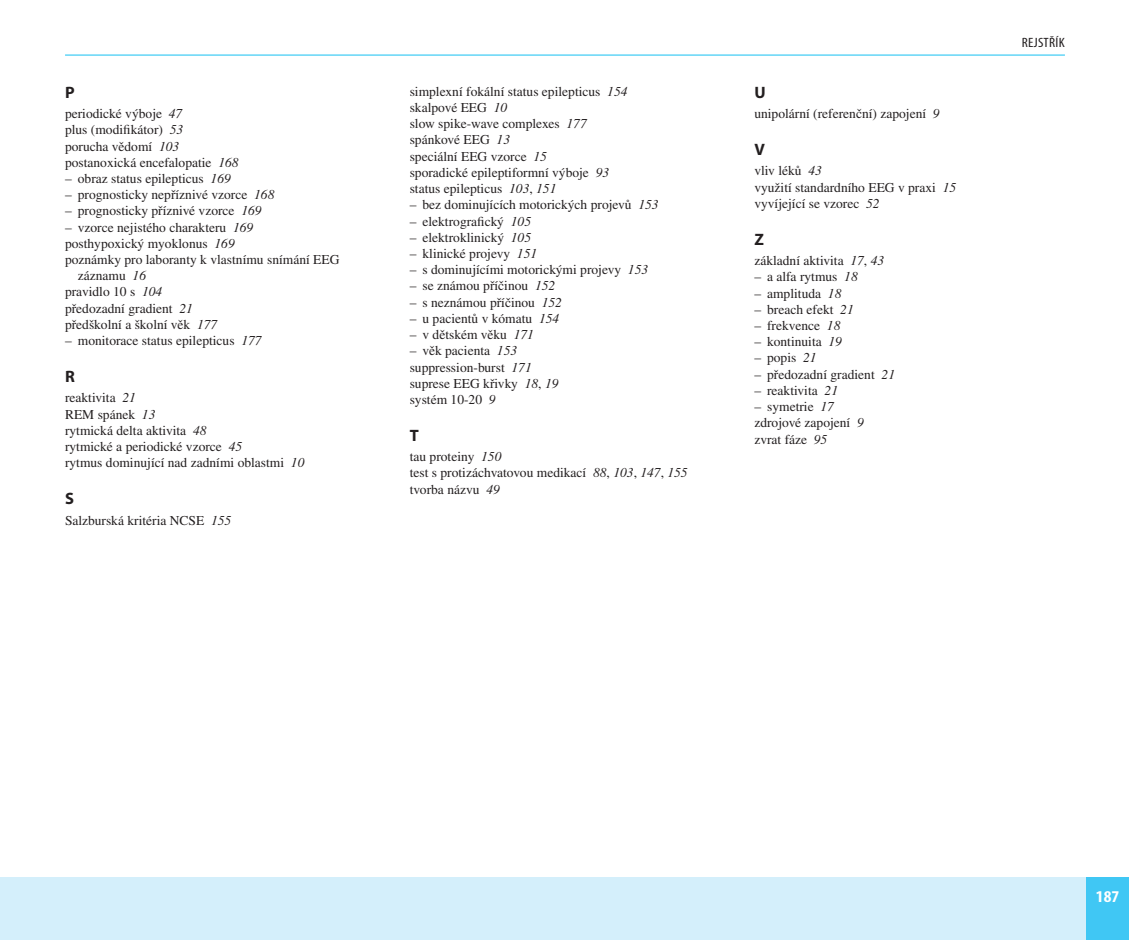
<style>
.page{position:relative;width:1129px;height:940px;background:#fff}
.page>*{position:absolute;margin:0;border:0;box-sizing:border-box;transform-origin:0 0}
.t1{font:700 16.5px "Myriad Pro";color:#231f20}
.t2{font:700 condensed 16.5px "Myriad Pro";color:#fff;scale:1.1 1}
.t3{font:13.5px/16.2px "Times CE";color:#231f20}
.t4{font:condensed 13.5px "Myriad Pro";color:#231f20;scale:1.1 1}
.s1{font-style:italic}
</style>
<div class="page">
<div style="left:2px;top:876px;width:1126px;height:63px;background:#d4effb"></div>
<div style="left:1085px;top:876px;width:43px;height:63px;background:#40c7f4"></div>
<hr style="left:65px;top:55px;width:999px;height:1px;background:#15c0f2">
<hr style="left:0;top:876px;width:1px;height:63px;background:#d4effb">
<p class="t1" style="left:65px;top:81px;width:11px">P</p>
<p class="t3" style="left:65px;top:105px;width:175px">periodické výboje <span class="s1">47<br></span>plus (modifikátor) <span class="s1">53<br></span>porucha vědomí <span class="s1">103 </span>postanoxická encefalopatie <span class="s1">168</span></p>
<p class="t3" style="left:65px;top:170px;width:167px">– obraz status epilepticus <span class="s1">169</span></p>
<p class="t3" style="left:65px;top:186px;width:211px">– prognosticky nepříznivé vzorce <span class="s1">168</span></p>
<p class="t3" style="left:65px;top:202px;width:198px">– prognosticky příznivé vzorce <span class="s1">169</span></p>
<p class="t3" style="left:65px;top:219px;width:190px">– vzorce nejistého charakteru <span class="s1">169</span></p>
<p class="t3" style="left:65px;top:235px;width:171px">posthypoxický myoklonus <span class="s1">169</span></p>
<p class="t3" style="left:65px;top:251px;width:276px">poznámky pro laboranty k vlastnímu snímání EEG</p>
<p class="t3" style="left:78px;top:267px;width:70px">záznamu <span class="s1">16</span></p>
<p class="t3" style="left:65px;top:283px;width:99px">pravidlo 10 s <span class="s1">104</span></p>
<p class="t3" style="left:65px;top:300px;width:129px">předozadní gradient <span class="s1">21</span></p>
<p class="t3" style="left:65px;top:316px;width:154px">předškolní a školní věk <span class="s1">177</span></p>
<p class="t3" style="left:65px;top:332px;width:198px">– monitorace status epilepticus <span class="s1">177</span></p>
<p class="t1" style="left:65px;top:365px;width:11px">R</p>
<p class="t3" style="left:65px;top:389px;width:241px">reaktivita <span class="s1">21<br></span>REM spánek <span class="s1">13<br></span>rytmická delta aktivita <span class="s1">48<br></span>rytmické a periodické vzorce <span class="s1">45<br></span>rytmus dominující nad zadními oblastmi <span class="s1">10</span></p>
<p class="t1" style="left:65px;top:487px;width:10px">S</p>
<p class="t3" style="left:65px;top:511px;width:168px">Salzburská kritéria NCSE <span class="s1">155</span></p>
<p class="t3" style="left:409px;top:83px;width:219px">simplexní fokální status epilepticus <span class="s1">154 </span>skalpové EEG <span class="s1">10<br></span>slow spike-wave complexes <span class="s1">177 </span>spánkové EEG <span class="s1">13<br></span>speciální EEG vzorce <span class="s1">15<br></span>sporadické epileptiformní výboje <span class="s1">93 </span>status epilepticus <span class="s1">103</span>, <span class="s1">151</span></p>
<p class="t3" style="left:409px;top:196px;width:250px">– bez dominujících motorických projevů <span class="s1">153</span></p>
<p class="t3" style="left:409px;top:212px;width:123px">– elektrografický <span class="s1">105</span></p>
<p class="t3" style="left:409px;top:229px;width:123px">– elektroklinický <span class="s1">105</span></p>
<p class="t3" style="left:409px;top:245px;width:129px">– klinické projevy <span class="s1">151</span></p>
<p class="t3" style="left:409px;top:261px;width:240px">– s dominujícími motorickými projevy <span class="s1">153</span></p>
<p class="t3" style="left:409px;top:277px;width:147px">– se známou příčinou <span class="s1">152</span></p>
<p class="t3" style="left:409px;top:293px;width:154px">– s neznámou příčinou <span class="s1">152</span></p>
<p class="t3" style="left:409px;top:310px;width:151px">– u pacientů v kómatu <span class="s1">154</span></p>
<p class="t3" style="left:409px;top:326px;width:126px">– v dětském věku <span class="s1">171</span></p>
<p class="t3" style="left:409px;top:342px;width:150px">– věk pacienta <span class="s1">153 </span>suppression-burst <span class="s1">171 </span>suprese EEG křivky <span class="s1">18</span>, <span class="s1">19 </span>systém 10-20 <span class="s1">9</span></p>
<p class="t1" style="left:409px;top:424px;width:11px">T</p>
<p class="t3" style="left:409px;top:448px;width:279px">tau proteiny <span class="s1">150<br></span>test s protizáchvatovou medikací <span class="s1">88</span>, <span class="s1">103</span>, <span class="s1">147</span>, <span class="s1">155 </span>tvorba názvu <span class="s1">49</span></p>
<p class="t1" style="left:754px;top:81px;width:13px">U</p>
<p class="t3" style="left:754px;top:105px;width:187px">unipolární (referenční) zapojení <span class="s1">9</span></p>
<p class="t1" style="left:754px;top:138px;width:12px">V</p>
<p class="t3" style="left:754px;top:162px;width:203px">vliv léků <span class="s1">43<br></span>využití standardního EEG v praxi <span class="s1">15 </span>vyvíjející se vzorec <span class="s1">52</span></p>
<p class="t1" style="left:754px;top:228px;width:11px">Z</p>
<p class="t3" style="left:754px;top:252px;width:131px">základní aktivita <span class="s1">17</span>, <span class="s1">43</span></p>
<p class="t3" style="left:754px;top:268px;width:105px">– a alfa rytmus <span class="s1">18</span></p>
<p class="t3" style="left:754px;top:284px;width:89px">– amplituda <span class="s1">18</span></p>
<p class="t3" style="left:754px;top:301px;width:101px">– breach efekt <span class="s1">21</span></p>
<p class="t3" style="left:754px;top:317px;width:88px">– frekvence <span class="s1">18</span></p>
<p class="t3" style="left:754px;top:333px;width:89px">– kontinuita <span class="s1">19</span></p>
<p class="t3" style="left:754px;top:349px;width:64px">– popis <span class="s1">21</span></p>
<p class="t3" style="left:754px;top:365px;width:142px">– předozadní gradient <span class="s1">21</span></p>
<p class="t3" style="left:754px;top:382px;width:85px">– reaktivita <span class="s1">21</span></p>
<p class="t3" style="left:754px;top:398px;width:111px">– symetrie <span class="s1">17 </span>zdrojové zapojení <span class="s1">9 </span>zvrat fáze <span class="s1">95</span></p>
<p class="t4" style="left:1021px;top:35px;width:6px">Rejs</p>
<p class="t4" style="left:1043px;top:35px;width:20px">třík</p>
<p class="t2" style="left:1095px;top:885px;width:23px">187</p>
</div>
